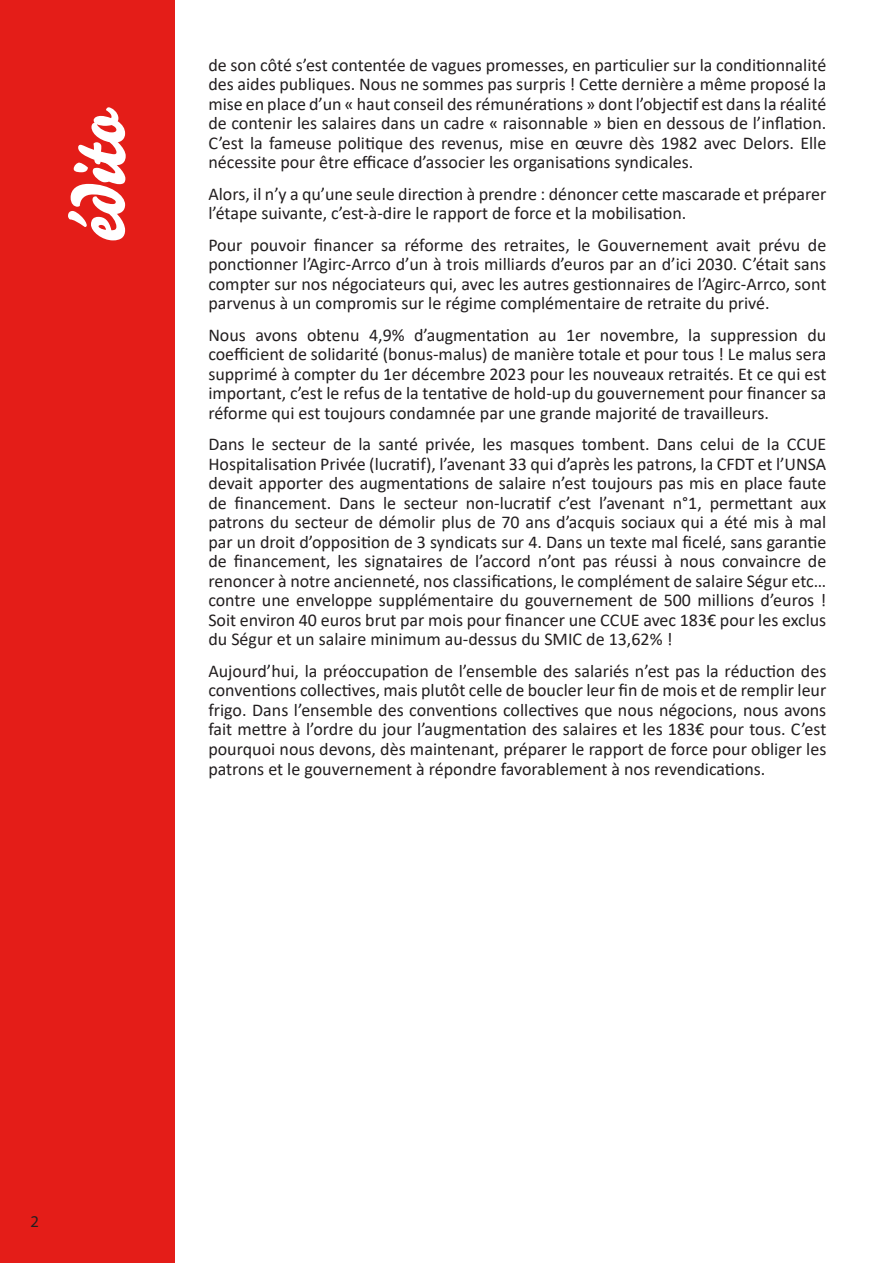
<style>
.page{position:relative;width:893px;height:1263px;background:#fff}
.page>*{position:absolute;margin:0;border:0;box-sizing:border-box;transform-origin:0 0}
.t1{font:72px "Bello Script Pro";color:#fff}
.t2{font:18px/19.5px "Calibri";color:#231f20;text-align:justify}
.t3{font:600 18px "Myriad Pro";color:#231f20}
</style>
<div class="page">
<div style="left:0;top:0;width:174px;height:1263px;background:#e41d18"></div>
<p class="t1" style="left:43px;top:242px;width:136px;rotate:-90deg">édito</p>
<p class="t2" style="left:208px;top:55px;width:619px">de son côté s’est contentée de vagues promesses, en particulier sur la conditionnalité des aides publiques. Nous ne sommes pas surpris ! Cette dernière a même proposé la mise en place d’un « haut conseil des rémunérations » dont l’objectif est dans la réalité de contenir les salaires dans un cadre « raisonnable » bien en dessous de l’inflation.<br>C’est la fameuse politique des revenus, mise en œuvre dès 1982 avec Delors. Elle nécessite pour être efficace d’associer les organisations syndicales.</p>
<p class="t2" style="left:208px;top:184px;width:619px">Alors, il n’y a qu’une seule direction à prendre : dénoncer cette mascarade et préparer l’étape suivante, c’est-à-dire le rapport de force et la mobilisation.</p>
<p class="t2" style="left:208px;top:235px;width:619px">Pour pouvoir financer sa réforme des retraites, le Gouvernement avait prévu de ponctionner l’Agirc-Arrco d’un à trois milliards d’euros par an d’ici 2030. C’était sans compter sur nos négociateurs qui, avec les autres gestionnaires de l’Agirc-Arrco, sont parvenus à un compromis sur le régime complémentaire de retraite du privé.</p>
<p class="t2" style="left:208px;top:325px;width:619px">Nous avons obtenu 4,9% d’augmentation au 1er novembre, la suppression du coefficient de solidarité (bonus-malus) de manière totale et pour tous ! Le malus sera supprimé à compter du 1er décembre 2023 pour les nouveaux retraités. Et ce qui est important, c’est le refus de la tentative de hold-up du gouvernement pour financer sa réforme qui est toujours condamnée par une grande majorité de travailleurs.</p>
<p class="t2" style="left:208px;top:434px;width:619px">Dans le secteur de la santé privée, les masques tombent. Dans celui de la CCUE Hospitalisation Privée (lucratif), l’avenant 33 qui d’après les patrons, la CFDT et l’UNSA devait apporter des augmentations de salaire n’est toujours pas mis en place faute de financement. Dans le secteur non-lucratif c’est l’avenant n°1, permettant aux patrons du secteur de démolir plus de 70 ans d’acquis sociaux qui a été mis à mal par un droit d’opposition de 3 syndicats sur 4. Dans un texte mal ficelé, sans garantie de financement, les signataires de l’accord n’ont pas réussi à nous convaincre de renoncer à notre ancienneté, nos classifications, le complément de salaire Ségur etc… contre une enveloppe supplémentaire du gouvernement de 500 millions d’euros !<br>Soit environ 40 euros brut par mois pour financer une CCUE avec 183€ pour les exclus du Ségur et un salaire minimum au-dessus du SMIC de 13,62% !</p>
<p class="t2" style="left:208px;top:661px;width:619px">Aujourd’hui, la préoccupation de l’ensemble des salariés n’est pas la réduction des conventions collectives, mais plutôt celle de boucler leur fin de mois et de remplir leur frigo. Dans l’ensemble des conventions collectives que nous négocions, nous avons fait mettre à l’ordre du jour l’augmentation des salaires et les 183€ pour tous. C’est pourquoi nous devons, dès maintenant, préparer le rapport de force pour obliger les patrons et le gouvernement à répondre favorablement à nos revendications.</p>
<p class="t3" style="left:30px;top:1210px;width:11px">2</p>
</div>
